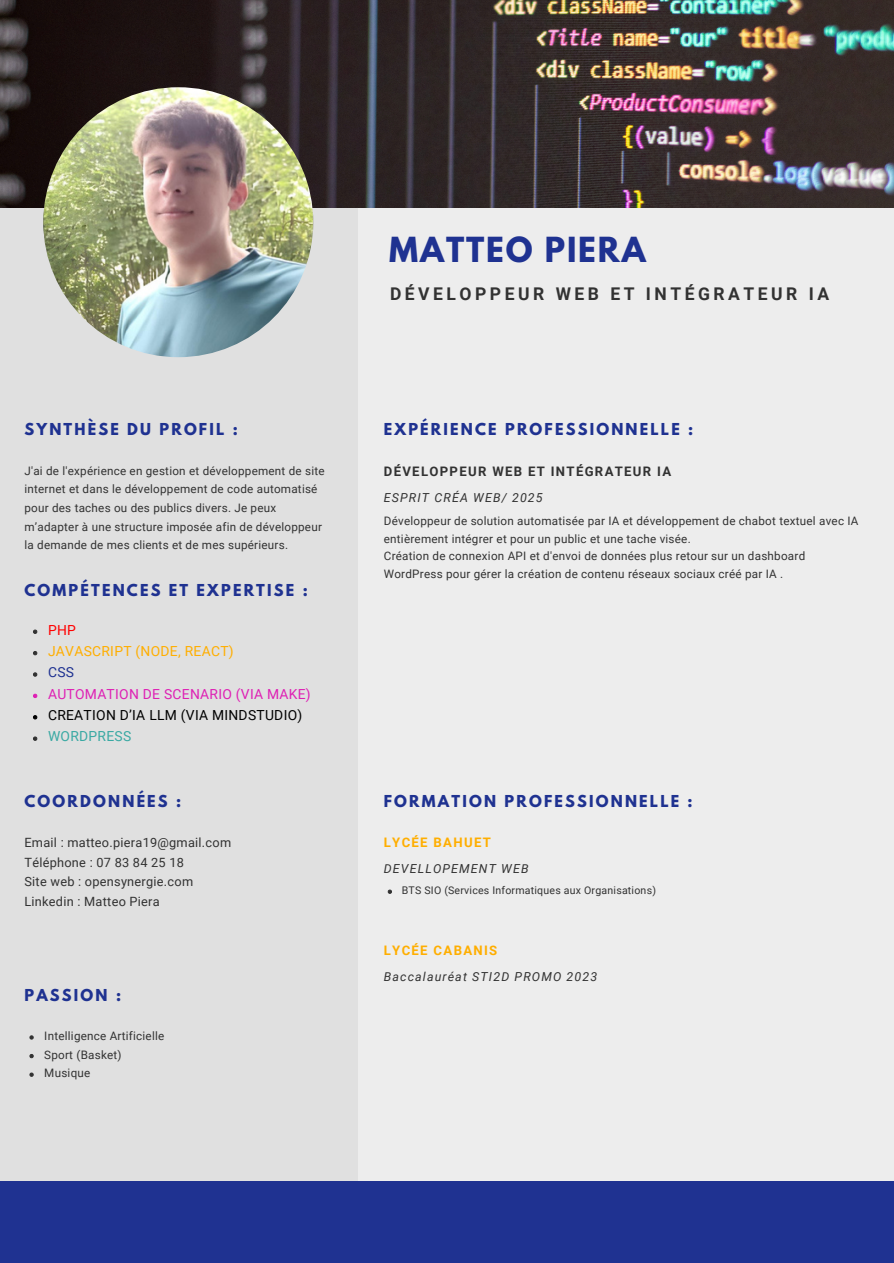
<style>
.page{position:relative;width:894px;height:1263px;background:#fff}
.page>*{position:absolute;margin:0;border:0;box-sizing:border-box;transform-origin:0 0}
.t1{font:700 30.6px "League Spartan";letter-spacing:.06em;color:#1f3291}
.t2{font:700 17.55px "Roboto";letter-spacing:.2em;color:#323232}
.t3{font:700 14.55px "League Spartan";letter-spacing:.15em;color:#1f3291}
.t4{font:13.8px "Roboto";letter-spacing:.02em;color:#000}
.t5{font:13.8px "Roboto";letter-spacing:.02em;color:#de20b4}
.t6{font:13.8px "Roboto";letter-spacing:.02em;color:#ffae00}
.t7{font:13.8px "Roboto";letter-spacing:.02em;color:#3aa9a3}
.t8{font:13.8px "Roboto";color:#f00}
.t9{font:13.8px "Roboto";color:#1f3291}
.t10{font:700 13.2px "Roboto";letter-spacing:.1em;color:#323232}
.t11{font:700 13.2px "Roboto";letter-spacing:.1em;color:#ffae00}
.t12{font:12.75px "Roboto";letter-spacing:.02em;color:#323232}
.t13{font:italic 12.45px "Roboto";letter-spacing:.09em;color:#323232}
.t14{font:11.7px/18.6px "Roboto";letter-spacing:.02em;color:#323232}
.t15{font:10.65px "Roboto";letter-spacing:.02em;color:#323232}
</style>
<div class="page">
<div style="left:0;top:0;width:893px;height:1263px;background:#ededed"></div>
<div style="left:0;top:180px;width:358px;height:1058px;background:#e0e0e0"></div>
<img style="left:0;top:0;width:894px;height:207px">
<img style="left:43px;top:87px;width:270px;height:270px;border-radius:50%">
<div style="left:0;top:1181px;width:894px;height:82px;background:#1f3291"></div>
<svg style="left:33px;top:629px;width:5px;height:5px"></svg>
<svg style="left:33px;top:651px;width:5px;height:5px"></svg>
<svg style="left:33px;top:672px;width:5px;height:5px"></svg>
<svg style="left:33px;top:693px;width:5px;height:5px"></svg>
<svg style="left:33px;top:715px;width:5px;height:5px"></svg>
<svg style="left:33px;top:736px;width:5px;height:5px"></svg>
<svg style="left:29px;top:1035px;width:5px;height:5px"></svg>
<svg style="left:29px;top:1054px;width:5px;height:4px"></svg>
<svg style="left:29px;top:1072px;width:5px;height:5px"></svg>
<svg style="left:387px;top:889px;width:5px;height:5px"></svg>
<p class="t3" style="left:24px;top:422px;width:215px">SYNTHÈSE DU PROFIL :</p>
<p class="t14" style="left:24px;top:461px;width:302px">J'ai de l'expérience en gestion et développement de site internet et dans le développement de code automatisé pour des taches ou des publics divers. Je peux m’adapter à une structure imposée afin de développeur la demande de mes clients et de mes supérieurs.</p>
<p class="t3" style="left:24px;top:583px;width:285px">COMPÉTENCES ET EXPERTISE :</p>
<h3 class="t8" style="left:48px;top:622px;width:29px">PHP</h3>
<h3 class="t6" style="left:48px;top:643px;width:187px">JAVASCRIPT (NODE, REACT)</h3>
<p class="t9" style="left:48px;top:665px;width:28px">CSS</p>
<p class="t5" style="left:48px;top:686px;width:264px">AUTOMATION DE SCENARIO (VIA MAKE)</p>
<p class="t4" style="left:48px;top:707px;width:256px">CREATION D’IA LLM (VIA MINDSTUDIO)</p>
<p class="t7" style="left:48px;top:729px;width:85px">WORDPRESS</p>
<p class="t3" style="left:24px;top:794px;width:158px">COORDONNÉES :</p>
<p class="t12" style="left:24px;top:835px;width:208px">Email : matteo.piera19@gmail.com</p>
<h3 class="t12" style="left:24px;top:855px;width:161px">Téléphone : 07 83 84 25 18</h3>
<p class="t12" style="left:24px;top:874px;width:170px">Site web : opensynergie.com</p>
<p class="t12" style="left:24px;top:894px;width:137px">Linkedin : Matteo Piera</p>
<p class="t3" style="left:24px;top:988px;width:98px">PASSION :</p>
<p class="t14" style="left:44px;top:1027px;width:122px">Intelligence Artificielle</p>
<h3 class="t14" style="left:44px;top:1046px;width:79px">Sport (Basket)</h3>
<p class="t14" style="left:44px;top:1064px;width:48px">Musique</p>
<p class="t1" style="left:389px;top:235px;width:258px">MATTEO PIERA</p>
<p class="t2" style="left:390px;top:284px;width:441px">DÉVELOPPEUR WEB ET INTÉGRATEUR IA</p>
<p class="t3" style="left:384px;top:422px;width:311px">EXPÉRIENCE PROFESSIONNELLE :</p>
<p class="t10" style="left:384px;top:464px;width:289px">DÉVELOPPEUR WEB ET INTÉGRATEUR IA</p>
<p class="t13" style="left:384px;top:491px;width:160px">ESPRIT CRÉA WEB/ 2025</p>
<p class="t14" style="left:384px;top:512px;width:476px;line-height:17.5px">Développeur de solution automatisée par IA et développement de chabot textuel avec IA entièrement intégrer et pour un public et une tache visée.<br>Création de connexion API et d'envoi de données plus retour sur un dashboard WordPress pour gérer la création de contenu réseaux sociaux créé par IA .</p>
<p class="t3" style="left:384px;top:794px;width:310px">FORMATION PROFESSIONNELLE :</p>
<h1 class="t11" style="left:384px;top:835px;width:108px">LYCÉE BAHUET</h1>
<h2 class="t13" style="left:384px;top:862px;width:146px">DEVELLOPEMENT WEB</h2>
<h3 class="t15" style="left:402px;top:885px;width:256px">BTS SIO (Services Informatiques aux Organisations)</h3>
<h5 class="t11" style="left:384px;top:943px;width:115px">LYCÉE CABANIS</h5>
<h6 class="t13" style="left:384px;top:970px;width:215px">Baccalauréat STI2D PROMO 2023</h6>
</div>
